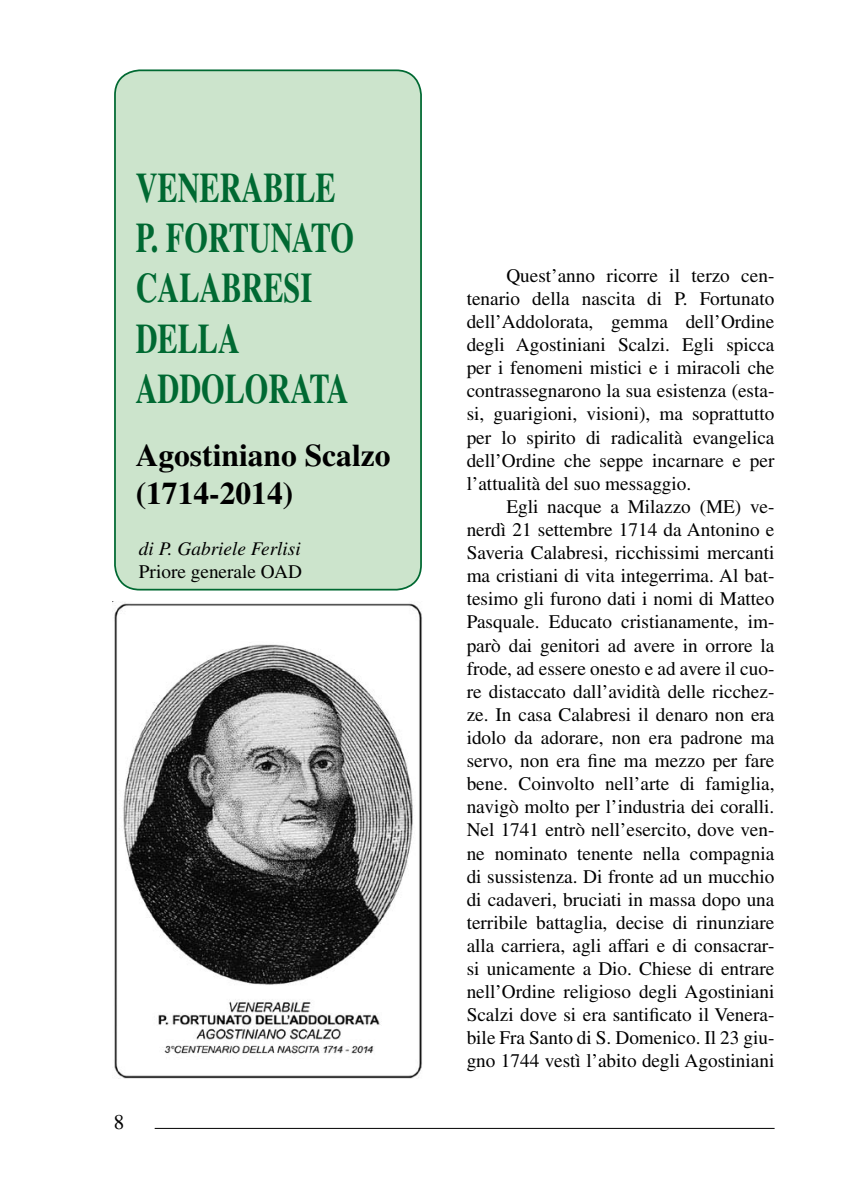
<style>
.page{position:relative;width:844px;height:1191px;background:#fff}
.page>*{position:absolute;margin:0;border:0;box-sizing:border-box;transform-origin:0 0}
.t1{font:700 42px/50.4px "Times";color:#006932;scale:.72 1}
.t2{font:700 31.5px/37.8px "Times";color:#000}
.t3{font:21px "Times";color:#000}
.t4{font:19.25px/23.1px "Times";color:#000;text-align:justify}
.t5{font:italic 19.25px "Times";color:#000}
</style>
<div class="page">
<hr style="left:155px;top:1128px;width:619px;height:1px;background:#000">
<div style="left:115px;top:70px;width:306px;height:519px;background:#cce4cc;border-radius:25px"></div>
<div style="left:114px;top:69px;width:308px;height:521px;border:2px solid #006932;border-radius:25px"></div>
<img style="left:113px;top:601px;width:309px;height:477px">
<h1 class="t1" style="left:136px;top:161px;width:305px">VENERABILE<br>P. FORTUNATO<br>CALABRESI<br>DELLA<br>ADDOLORATA</h1>
<h2 class="t2" style="left:136px;top:436px;width:256px">Agostiniano Scalzo (1714-2014)</h2>
<p class="t5" style="left:139px;top:538px;width:163px">di P. Gabriele Ferlisi</p>
<p class="t4" style="left:139px;top:560px;width:164px">Priore generale OAD</p>
<p class="t3" style="left:114px;top:1109px;width:12px">8</p>
<p class="t4" style="left:466px;top:264px;width:309px;text-indent:40px">Quest’anno ricorre il terzo cen&shy;tenario della nascita di P. Fortunato dell’Addolorata, gemma dell’Ordine degli Agostiniani Scalzi. Egli spicca per i fenomeni mistici e i miracoli che contrassegnarono la sua esistenza (esta&shy;si, guarigioni, visioni), ma soprattutto per lo spirito di radicalità evangelica dell’Ordine che seppe incarnare e per l’attualità del suo messaggio.</p>
<p class="t4" style="left:466px;top:495px;width:309px;text-indent:40px">Egli nacque a Milazzo (ME) ve&shy;nerdì 21 settembre 1714 da Antonino e Saveria Calabresi, ricchissimi mercanti ma cristiani di vita integerrima. Al bat&shy;tesimo gli furono dati i nomi di Matteo Pasquale. Educato cristianamente, im&shy;parò dai genitori ad avere in orrore la frode, ad essere onesto e ad avere il cuo&shy;re distaccato dall’avidità delle ricchez&shy;ze. In casa Calabresi il denaro non era idolo da adorare, non era padrone ma servo, non era fine ma mezzo per fare bene. Coinvolto nell’arte di famiglia, navigò molto per l’industria dei coralli.<br>Nel 1741 entrò nell’esercito, dove ven&shy;ne nominato tenente nella compagnia di sussistenza. Di fronte ad un mucchio di cadaveri, bruciati in massa dopo una terribile battaglia, decise di rinunziare alla carriera, agli affari e di consacrar&shy;si unicamente a Dio. Chiese di entrare nell’Ordine religioso degli Agostiniani Scalzi dove si era santificato il Venera&shy;bile Fra Santo di S. Domenico. Il 23 giu&shy;gno 1744 vestì l’abito degli Agostiniani</p>
</div>
